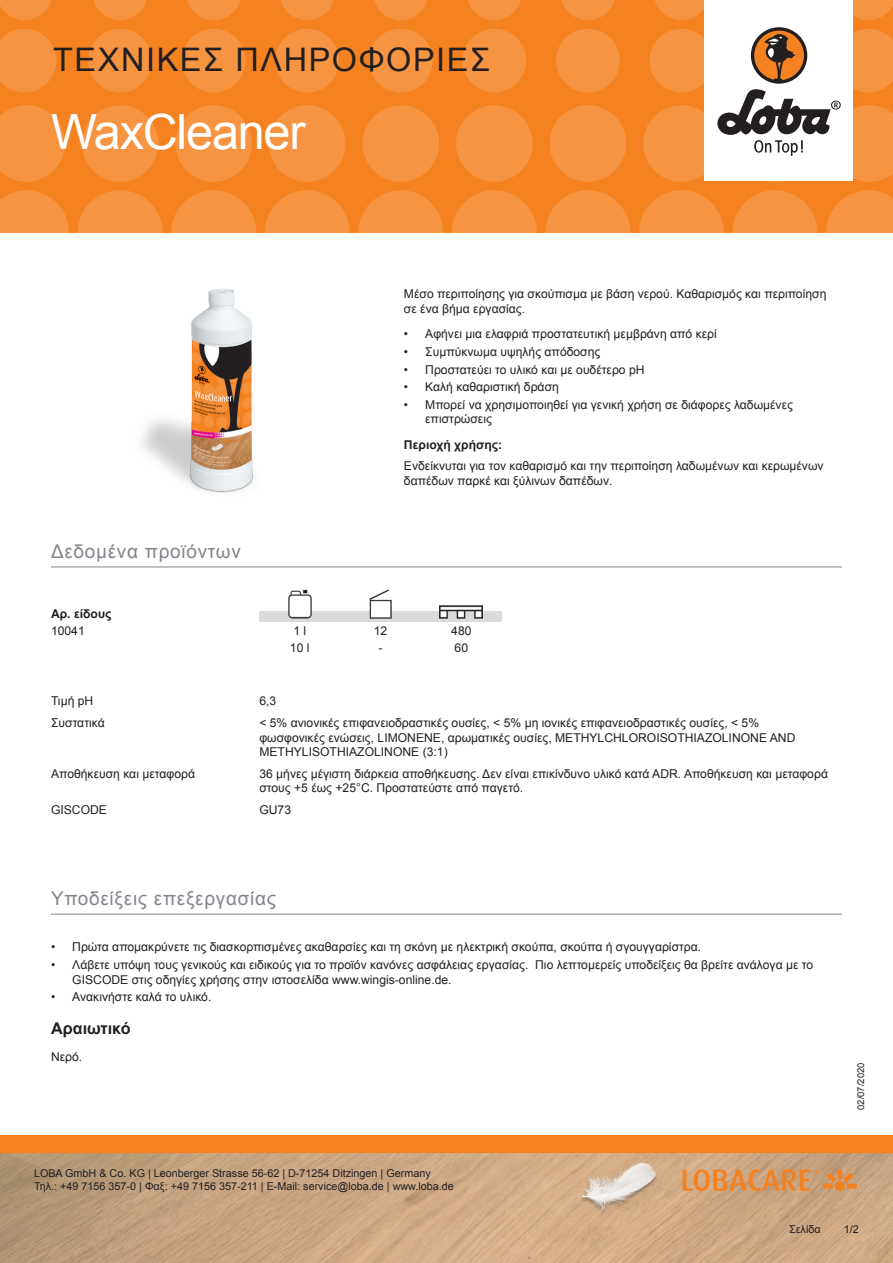
<style>
.page{position:relative;width:893px;height:1263px;background:#fff}
.page>*{position:absolute;margin:0;border:0;box-sizing:border-box;transform-origin:0 0}
.Produktname_Arial{font:48.6px "Arial";letter-spacing:-.025em;color:#fff}
.t1{font:32.4px "Arial";letter-spacing:.05em;color:#231f20}
.Titel_grau_Arial{font:18.9px "Arial";letter-spacing:.04em;color:#82858b}
.h1_Arial{font:700 16.2px "Arial";color:#231f20}
.Text_Arial{font:12.15px/14.5px "Arial";color:#231f20}
.Text_Bold_Arial{font:700 12.15px "Arial";color:#231f20}
.Text_zentriert_Arial{font:12.15px "Arial";color:#231f20}
.t2{font:10.8px/12.9px "Arial";color:#231f20}
.t3{font:9.45px "Arial";color:#231f20}
</style>
<div class="page">
<div style="left:0;top:0;width:893px;height:233px;background:#f58220"></div>
<svg style="left:0;top:190px;width:69px;height:43px"></svg>
<svg style="left:78px;top:190px;width:85px;height:85px;fill:#f69441"></svg>
<svg style="left:171px;top:190px;width:85px;height:85px;fill:#f69441"></svg>
<svg style="left:265px;top:190px;width:85px;height:85px;fill:#f69441"></svg>
<svg style="left:358px;top:190px;width:85px;height:85px;fill:#f69441"></svg>
<svg style="left:545px;top:190px;width:85px;height:85px;fill:#f69441"></svg>
<svg style="left:452px;top:190px;width:85px;height:85px;fill:#f69441"></svg>
<svg style="left:732px;top:190px;width:85px;height:85px;fill:#f69441"></svg>
<svg style="left:639px;top:190px;width:85px;height:85px;fill:#f69441"></svg>
<svg style="left:826px;top:190px;width:67px;height:43px"></svg>
<svg style="left:0;top:105px;width:65px;height:77px"></svg>
<svg style="left:82px;top:105px;width:76px;height:77px"></svg>
<svg style="left:175px;top:105px;width:77px;height:77px"></svg>
<svg style="left:269px;top:105px;width:76px;height:77px"></svg>
<svg style="left:456px;top:105px;width:77px;height:77px"></svg>
<svg style="left:362px;top:105px;width:77px;height:77px"></svg>
<svg style="left:550px;top:105px;width:76px;height:77px"></svg>
<svg style="left:0;top:29px;width:56px;height:63px"></svg>
<svg style="left:182px;top:29px;width:64px;height:63px"></svg>
<svg style="left:88px;top:29px;width:64px;height:63px"></svg>
<svg style="left:275px;top:29px;width:64px;height:63px"></svg>
<svg style="left:462px;top:29px;width:64px;height:63px"></svg>
<svg style="left:369px;top:29px;width:64px;height:63px"></svg>
<svg style="left:556px;top:29px;width:64px;height:63px"></svg>
<svg style="left:0;top:0;width:51px;height:20px"></svg>
<svg style="left:187px;top:0;width:53px;height:20px"></svg>
<svg style="left:468px;top:0;width:53px;height:20px"></svg>
<svg style="left:655px;top:0;width:49px;height:20px"></svg>
<svg style="left:93px;top:0;width:54px;height:20px"></svg>
<svg style="left:374px;top:0;width:54px;height:20px"></svg>
<svg style="left:281px;top:0;width:53px;height:20px"></svg>
<svg style="left:561px;top:0;width:54px;height:20px"></svg>
<svg style="left:853px;top:0;width:40px;height:20px"></svg>
<img style="left:0;top:1152px;width:893px;height:111px">
<div style="left:0;top:1135px;width:893px;height:17px;background:#f58220"></div>
<div style="left:704px;top:0;width:149px;height:181px;background:#fff"></div>
<svg style="left:643px;top:29px;width:250px;height:153px"></svg>
<img style="left:578px;top:1161px;width:82px;height:81px">
<svg style="left:682px;top:1169px;width:175px;height:22px;background:#d9965a"></svg>
<hr style="left:51px;top:914px;width:791px;height:1px;background:#82858b">
<hr style="left:51px;top:567px;width:791px;height:1px;background:#82858b">
<img style="left:288px;top:589px;width:195px;height:22px">
<img style="left:259px;top:611px;width:243px;height:11px">
<img style="left:106px;top:272px;width:216px;height:221px">
<h2 class="t1" style="left:53px;top:38px;width:439px">ΤΕΧΝΙΚΈΣ ΠΛΗΡΟΦΟΡΊ ΕΣ</h2>
<p class="Produktname_Arial" style="left:51px;top:100px;width:256px">WaxCleaner</p>
<p class="Titel_grau_Arial" style="left:51px;top:539px;width:191px">Δεδομένα προϊόντων</p>
<p class="Text_Arial" style="left:404px;top:287px;width:424px">Μέσο περιποίησης για σκούπισμα με βάση νερού. Καθαρισμός και περιποίηση σε ένα βήμα εργασίας.</p>
<p class="Text_Arial" style="left:404px;top:327px;width:314px">• Αφήνει μια ελαφριά προστατευτική μεμβράνη από κερί</p>
<p class="Text_Arial" style="left:404px;top:345px;width:198px">• Συμπύκνωμα υψηλής απόδοσης</p>
<p class="Text_Arial" style="left:404px;top:362px;width:242px">• Προστατεύει το υλικό και με ουδέτερο pH</p>
<p class="Text_Arial" style="left:404px;top:380px;width:156px">• Καλή καθαριστική δράση</p>
<p class="Text_Arial" style="left:425px;top:397px;width:369px;text-indent:-21px">• Μπορεί να χρησιμοποιηθεί για γενική χρήση σε διάφορες λαδωμένες επιστρώσεις</p>
<p class="Text_Bold_Arial" style="left:404px;top:437px;width:100px">Περιοχή χρήσης:</p>
<p class="Text_Arial" style="left:404px;top:459px;width:421px">Ενδείκνυται για τον καθαρισμό και την περιποίηση λαδωμένων και κερωμένων δαπέδων παρκέ και ξύλινων δαπέδων.</p>
<p class="Text_Bold_Arial" style="left:51px;top:605px;width:62px">Αρ. είδους</p>
<p class="Text_Arial" style="left:51px;top:624px;width:35px">10041</p>
<p class="Text_zentriert_Arial" style="left:293px;top:623px;width:14px">1 l</p>
<p class="Text_zentriert_Arial" style="left:374px;top:623px;width:15px">12</p>
<p class="Text_zentriert_Arial" style="left:451px;top:623px;width:22px">480</p>
<p class="Text_zentriert_Arial" style="left:290px;top:640px;width:21px">10 l</p>
<p class="Text_zentriert_Arial" style="left:379px;top:640px;width:6px">-</p>
<p class="Text_zentriert_Arial" style="left:455px;top:640px;width:15px">60</p>
<p class="Text_Arial" style="left:51px;top:693px;width:44px">Τιμή pH</p>
<p class="Text_Arial" style="left:259px;top:693px;width:18px">6,3</p>
<p class="Text_Arial" style="left:51px;top:715px;width:55px">Συστατικά</p>
<p class="Text_Arial" style="left:259px;top:715px;width:538px">&lt; 5% ανιονικές επιφανειοδραστικές ουσίες, &lt; 5% μη ιονικές επιφανειοδραστικές ουσίες, &lt; 5% φωσφονικές ενώσεις, LIMONENE, αρωματικές ουσίες, METHYLCHLOROISOTHIAZOLINONE AND<br>METHYLISOTHIAZOLINONE (3:1)</p>
<p class="Text_Arial" style="left:51px;top:766px;width:146px">Αποθήκευση και μεταφορά</p>
<p class="Text_Arial" style="left:259px;top:766px;width:570px">36 μήνες μέγιστη διάρκεια αποθήκευσης. Δεν είναι επικίνδυνο υλικό κατά ADR. Αποθήκευση και μεταφορά στους +5 έως +25°C. Προστατεύστε από παγετό.</p>
<p class="Text_Arial" style="left:51px;top:802px;width:58px">GISCODE</p>
<p class="Text_Arial" style="left:259px;top:802px;width:33px">GU73</p>
<p class="Titel_grau_Arial" style="left:51px;top:886px;width:226px">Υποδείξεις επεξεργασίας</p>
<p class="Text_Arial" style="left:51px;top:940px;width:652px">• Πρώτα απομακρύνετε τις διασκορπισμένες ακαθαρσίες και τη σκόνη με ηλεκτρική σκούπα, σκούπα ή σγουγγαρίστρα.</p>
<p class="Text_Arial" style="left:72px;top:957px;width:742px;text-indent:-21px">• Λάβετε υπόψη τους γενικούς και ειδικούς για το προϊόν κανόνες ασφάλειας εργασίας. Πιο λεπτομερείς υποδείξεις θα βρείτε ανάλογα με το<br>GISCODE στις οδηγίες χρήσης στην ιστοσελίδα www.wingis-online.de.</p>
<p class="Text_Arial" style="left:51px;top:990px;width:162px">• Ανακινήστε καλά το υλικό.</p>
<p class="h1_Arial" style="left:51px;top:1018px;width:81px">Αραιωτικό</p>
<p class="Text_Arial" style="left:51px;top:1049px;width:33px">Νερό.</p>
<p class="t2" style="left:34px;top:1167px;width:421px">LOBA GmbH &amp; Co. KG | Leonberger Strasse 56-62 | D-71254 Ditzingen | Germany<br>Τηλ.: +49 7156 357-0 | Φαξ: +49 7156 357-211 | E-Mail: service@loba.de | www.loba.de</p>
<p class="t3" style="left:855px;top:1110px;width:49px;rotate:-90deg">02/07/2020</p>
<p class="t2" style="left:789px;top:1222px;width:33px">Σελίδα</p>
<p class="t2" style="left:844px;top:1222px;width:17px">1/2</p>
</div>
